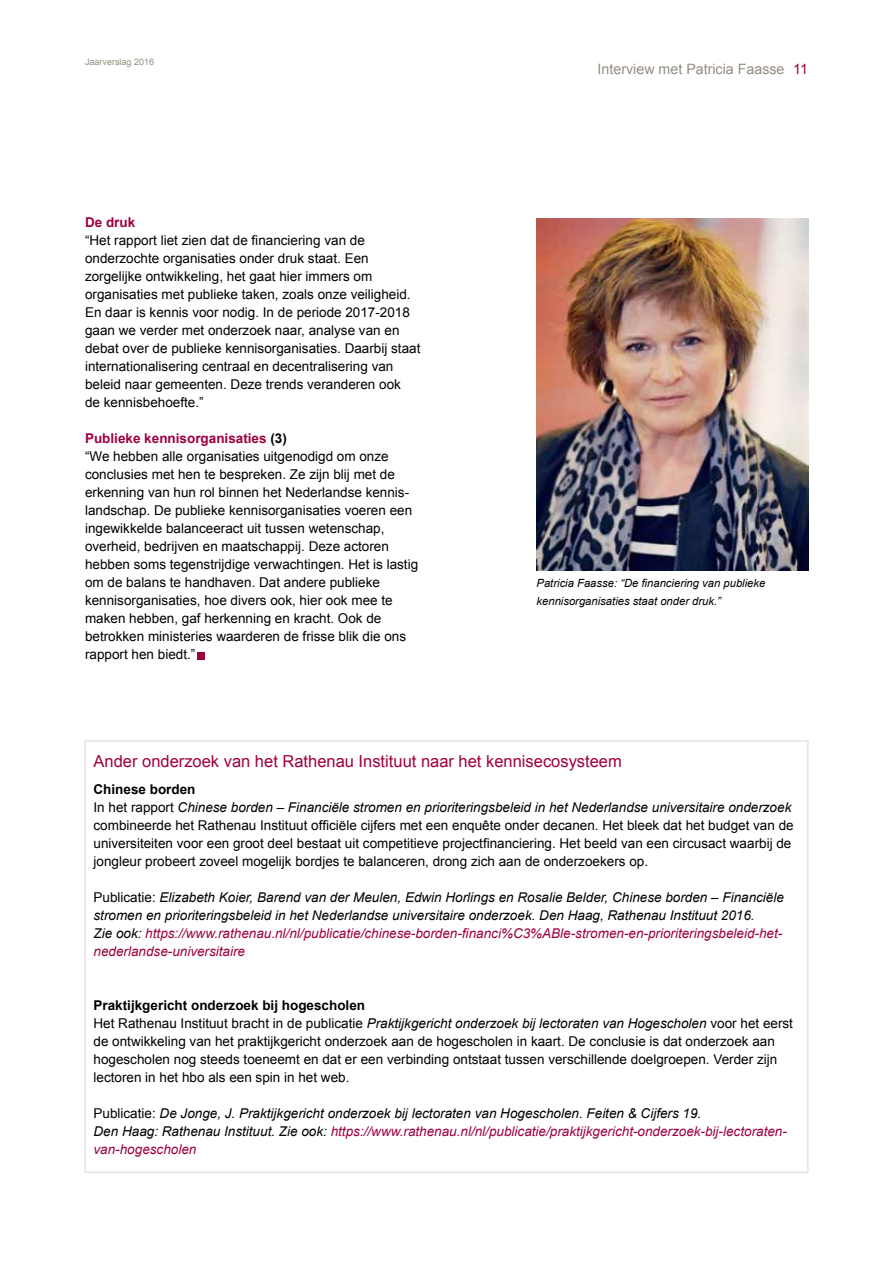
<style>
.page{position:relative;width:893px;height:1263px;background:#fff}
.page>*{position:absolute;margin:0;border:0;box-sizing:border-box;transform-origin:0 0}
.t1{font:16.5px "Arial";color:#9e0040}
.t2{font:14.25px "Arial";color:#948d82}
.t3{font:14.25px "Arial";color:#9e0040}
.t4{font:13.5px/18px "Arial";color:#000}
.t5{font:italic 13.5px/18px "Arial";color:#000}
.t6{font:700 13.5px "Arial";color:#9e0040}
.t7{font:italic 11.25px/18px "Arial";color:#000}
.t8{font:9px "Arial";color:#948d82}
.s1{font-weight:700;color:#9e0040}
.s2{font-weight:700}
.s3{font-style:italic}
.s4{font-style:normal}
.s5{color:#9e0040}
</style>
<div class="page">
<div style="left:84px;top:740px;width:725px;height:433px;border:2px solid #e7e3df"></div>
<img style="left:536px;top:218px;width:273px;height:352px">
<div style="left:197px;top:652px;width:8px;height:7px;background:#9e0040"></div>
<p class="t8" style="left:85px;top:56px;width:71px">Jaarverslag 2016</p>
<p class="t6" style="left:85px;top:213px;width:52px">De druk</p>
<p class="t4" style="left:85px;top:232px;width:337px">“Het rapport liet zien dat de financiering van de onderzochte organisaties onder druk staat. Een zorgelijke ontwikkeling, het gaat hier immers om organisaties met publieke taken, zoals onze veiligheid.<br>En daar is kennis voor nodig. In de periode 2017-2018 gaan we verder met onderzoek naar, analyse van en debat over de publieke kennisorganisaties. Daarbij staat internationalisering centraal en decentralisering van beleid naar gemeenten. Deze trends veranderen ook<br>de kennisbehoefte.”</p>
<p class="t4" style="left:85px;top:429px;width:335px"><span class="s1">Publieke kennisorganisaties</span> <span class="s2">(3)<br></span>“We hebben alle organisaties uitgenodigd om onze conclusies met hen te bespreken. Ze zijn blij met de erkenning van hun rol binnen het Nederlandse kennis&shy;landschap. De publieke kennisorganisaties voeren een ingewikkelde balanceeract uit tussen wetenschap, overheid, bedrijven en maatschappij. Deze actoren hebben soms tegenstrijdige verwachtingen. Het is lastig om de balans te handhaven. Dat andere publieke kennisorganisaties, hoe divers ook, hier ook mee te maken hebben, gaf herkenning en kracht. Ook de betrokken ministeries waarderen de frisse blik die ons rapport hen biedt.”</p>
<p class="t2" style="left:598px;top:60px;width:188px">Interview met Patricia Faasse</p>
<p class="t3" style="left:793px;top:60px;width:16px">11</p>
<p class="t7" style="left:536px;top:574px;width:230px">Patricia Faasse: “De financiering van publieke kennisorganisaties staat onder druk.”</p>
<p class="t1" style="left:94px;top:751px;width:530px">Ander onderzoek van het Rathenau Instituut naar het kennisecosysteem</p>
<p class="t4" style="left:94px;top:781px;width:702px"><span class="s2">Chinese borden<br></span>In het rapport <span class="s3">Chinese borden – Financiële stromen en prioriteringsbeleid in het Nederlandse universitaire onderzoek </span>combineerde het Rathenau Instituut officiële cijfers met een enquête onder decanen. Het bleek dat het budget van de universiteiten voor een groot deel bestaat uit competitieve projectfinanciering. Het beeld van een circusact waarbij de jongleur probeert zoveel mogelijk bordjes te balanceren, drong zich aan de onderzoekers op.</p>
<p class="t5" style="left:94px;top:889px;width:692px"><span class="s4">Publicatie:</span> Elizabeth Koier, Barend van der Meulen, Edwin Horlings en Rosalie Belder, Chinese borden – Financiële stromen en prioriteringsbeleid in het Nederlandse universitaire onderzoek. Den Haag, Rathenau Instituut 2016.<br>Zie ook: <span class="s5">https://www.rathenau.nl/nl/publicatie/chinese-borden-financi%C3%ABle-stromen-en-prioriteringsbeleid-het&shy;nederlandse-universitaire</span></p>
<p class="t4" style="left:94px;top:997px;width:701px"><span class="s2">Praktijkgericht onderzoek bij hogescholen<br></span>Het Rathenau Instituut bracht in de publicatie <span class="s3">Praktijkgericht onderzoek bij lectoraten van Hogescholen</span> voor het eerst de ontwikkeling van het praktijkgericht onderzoek aan de hogescholen in kaart. De conclusie is dat onderzoek aan hogescholen nog steeds toeneemt en dat er een verbinding ontstaat tussen verschillende doelgroepen. Verder zijn lectoren in het hbo als een spin in het web.</p>
<p class="t5" style="left:94px;top:1105px;width:695px"><span class="s4">Publicatie:</span> De Jonge, J. Praktijkgericht onderzoek bij lectoraten van Hogescholen. Feiten &amp; Cijfers 19.<br>Den Haag: Rathenau Instituut. Zie ook: <span class="s5">https://www.rathenau.nl/nl/publicatie/praktijkgericht-onderzoek-bij-lectoraten&shy;van-hogescholen</span></p>
</div>
